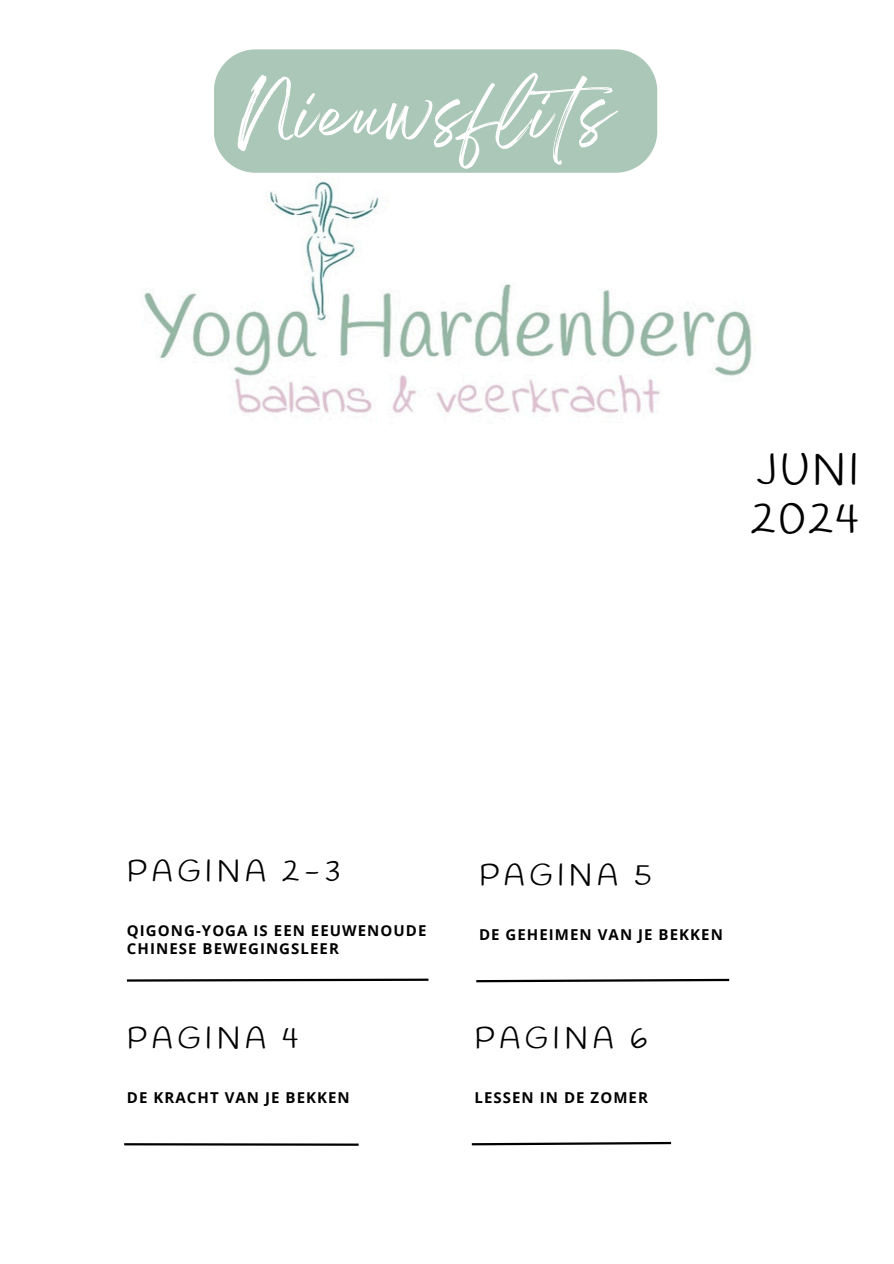
<style>
.page{position:relative;width:894px;height:1264px;background:#fff}
.page>*{position:absolute;margin:0;border:0;box-sizing:border-box;transform-origin:0 0}
.t1{font:60px "Breathing";letter-spacing:.055em;color:#fff}
.t2{font:43.5px/49.5px "Handlee";letter-spacing:.055em;color:#000}
.t3{font:30.3px "Handlee";letter-spacing:.15em;color:#000}
.t4{font:700 15px/18px "Open Sans";letter-spacing:.07em;color:#000}
</style>
<div class="page">
<img style="left:144px;top:88px;width:608px;height:325px">
<div style="left:214px;top:49px;width:443px;height:124px;background:#abc7b7"></div>
<svg style="left:126px;top:978px;width:303px;height:4px"></svg>
<hr style="left:124px;top:1143px;width:234px;height:2px;background:#000">
<svg style="left:476px;top:978px;width:254px;height:5px"></svg>
<svg style="left:471px;top:1141px;width:201px;height:5px"></svg>
<h2 class="t1" style="left:238px;top:96px;width:403px">Nieuwsflits</h2>
<h1 class="t2" style="left:750px;top:447px;width:110px">JUNI<br>2024</h1>
<p class="t3" style="left:127px;top:852px;width:215px">PAGINA 2-3</p>
<p class="t3" style="left:479px;top:856px;width:174px">PAGINA 5</p>
<h3 class="t4" style="left:127px;top:920px;width:301px">QIGONG-YOGA IS EEN EEUWENOUDE<br>CHINESE BEWEGINGSLEER</h3>
<h3 class="t4" style="left:479px;top:924px;width:245px">DE GEHEIMEN VAN JE BEKKEN</h3>
<p class="t3" style="left:127px;top:1019px;width:173px">PAGINA 4</p>
<p class="t3" style="left:474px;top:1019px;width:174px">PAGINA 6</p>
<h3 class="t4" style="left:127px;top:1087px;width:224px">DE KRACHT VAN JE BEKKEN</h3>
<h3 class="t4" style="left:474px;top:1087px;width:175px">LESSEN IN DE ZOMER</h3>
</div>
